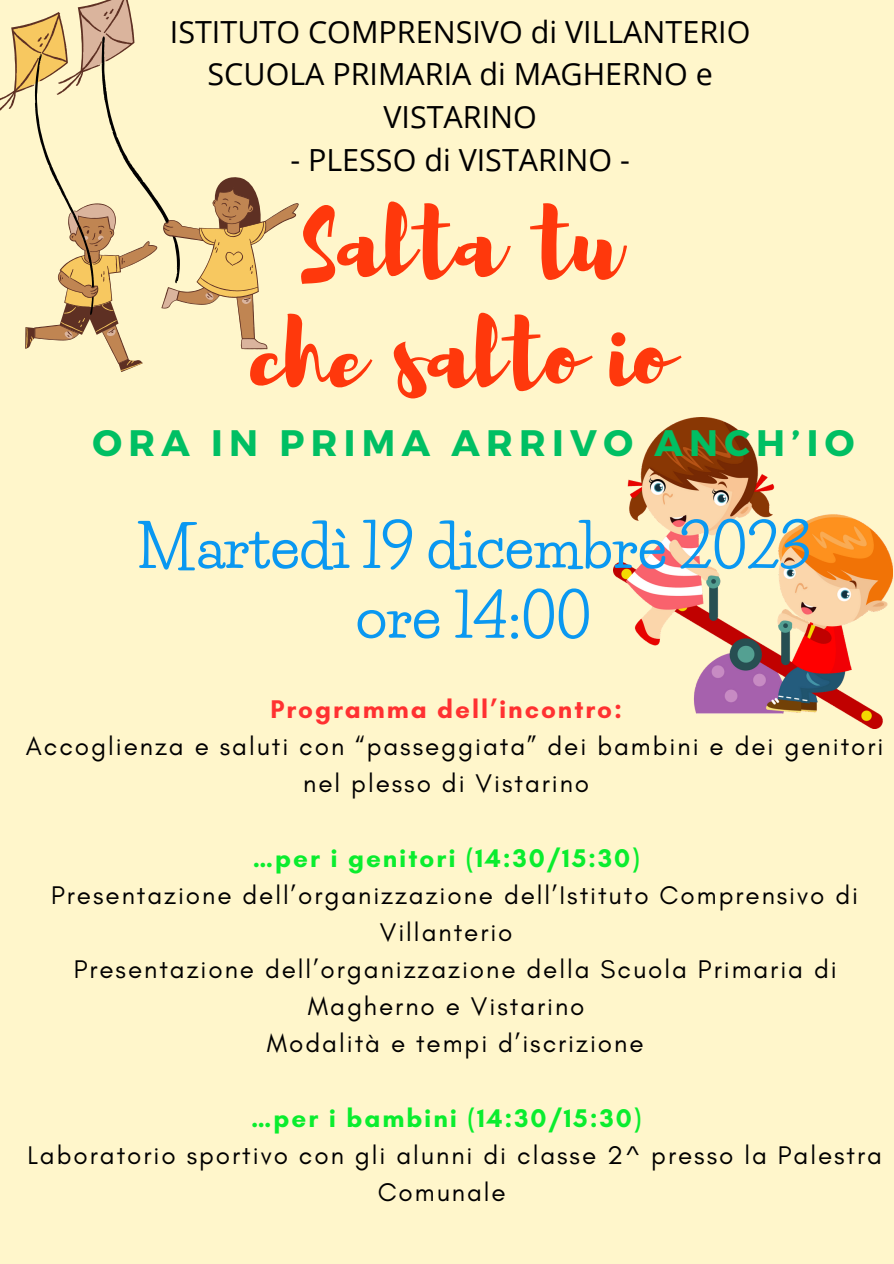
<style>
.page{position:relative;width:894px;height:1264px;background:#fff}
.page>*{position:absolute;margin:0;border:0;box-sizing:border-box;transform-origin:0 0}
.t1{font:92.85px/111.1px "Brusher";color:#ff380c;text-align:center}
.t2{font:700 58.8px "Life Savers";color:#0a98f1}
.t3{font:700 36.9px "Montserrat";letter-spacing:.17em;color:#00bf63}
.t4{font:30.45px/42.6px "Open Sans";color:#000;text-align:center}
.t5{font:26.1px/37.2px "Glacial Indifference";letter-spacing:.075em;color:#000}
.t6{font:700 26.1px "Glacial Indifference";letter-spacing:.075em;color:#0aed2e}
.t7{font:700 26.1px "Glacial Indifference";letter-spacing:.075em;color:#ff3131}
</style>
<div class="page">
<div style="left:0;top:0;width:893px;height:1263px;background:#fff6cb"></div>
<img style="left:613px;top:418px;width:278px;height:310px">
<svg style="left:0;top:0;width:298px;height:364px"></svg>
<p class="t4" style="left:170px;top:10px;width:582px">ISTITUTO COMPRENSIVO di VILLANTERIO</p>
<p class="t4" style="left:207px;top:52px;width:506px">SCUOLA PRIMARIA di MAGHERNO e<br>VISTARINO</p>
<p class="t4" style="left:290px;top:137px;width:341px">- PLESSO di VISTARINO -</p>
<p class="t1" style="left:250px;top:183px;width:421px">Salta tu che salto io</p>
<p class="t3" style="left:92px;top:418px;width:763px">ORA IN PRIMA ARRIVO ANCH’IO</p>
<p class="t2" style="left:136px;top:511px;width:676px">Martedì 19 dicembre 2023</p>
<p class="t2" style="left:356px;top:580px;width:237px">ore 14:00</p>
<p class="t7" style="left:270px;top:693px;width:353px">Programma dell’incontro:</p>
<p class="t5" style="left:303px;top:727px;width:581px;text-indent:-277px">Accoglienza e saluti con “passeggiata” dei bambini e dei genitori nel plesso di Vistarino</p>
<p class="t6" style="left:253px;top:841px;width:388px">…per i genitori (14:30/15:30)</p>
<p class="t5" style="left:380px;top:875px;width:479px;text-indent:-328px">Presentazione dell’organizzazione dell’Istituto Comprensivo di<br>Villanterio</p>
<p class="t5" style="left:308px;top:950px;width:530px;text-indent:-234px">Presentazione dell’organizzazione della Scuola Primaria di<br>Magherno e Vistarino</p>
<p class="t5" style="left:267px;top:1024px;width:378px">Modalità e tempi d’iscrizione</p>
<p class="t6" style="left:251px;top:1101px;width:391px">…per i bambini (14:30/15:30)</p>
<p class="t5" style="left:377px;top:1135px;width:505px;text-indent:-350px">Laboratorio sportivo con gli alunni di classe 2^ presso la Palestra<br>Comunale</p>
</div>
